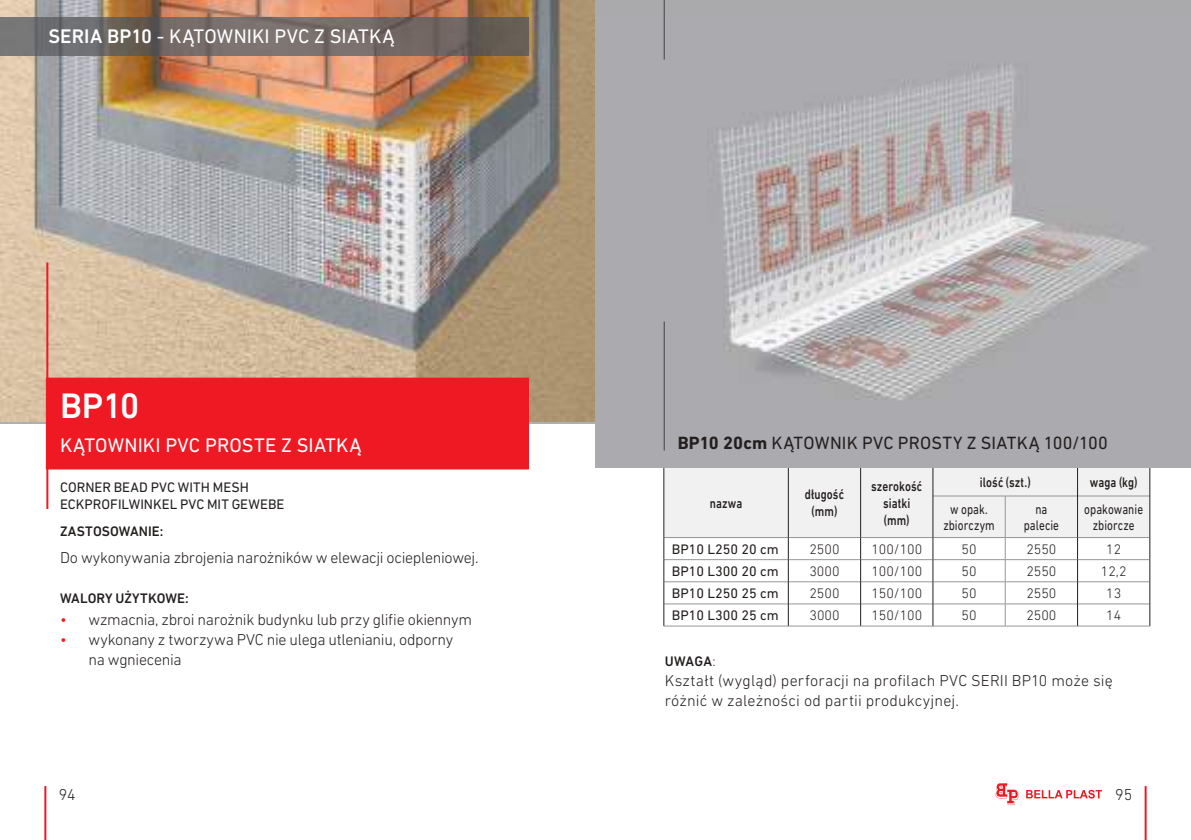
<style>
.page{position:relative;width:1191px;height:840px;background:#fff}
.page>*{position:absolute;margin:0;border:0;box-sizing:border-box;transform-origin:0 0}
.t1{font:500 36px "DIN Next LT Pro";color:#fff}
.t2{font:20px "DIN Next LT Pro";letter-spacing:.01em;color:#fff}
.t3{font:18px "DIN Next LT Pro";letter-spacing:.01em;color:#241f1f}
.t4{font:300 16px/20px "DIN Next LT Pro";letter-spacing:-.015em;color:#241f1f}
.t5{font:300 16px/20px "DIN Next LT Pro";letter-spacing:.015em;color:#241f1f}
.t6{font:14px/16.8px "DIN Next LT Pro";color:#241f1f}
.t7{font:300 14px "DIN Next LT Pro";color:#241f1f}
.t8{font:500 14px/16.8px "DIN Next LT Pro";letter-spacing:.005em;color:#241f1f;text-align:center;scale:.81 1}
.t9{font:14px/16.8px "DIN Next LT Pro";color:#241f1f;text-align:center;scale:.81 1}
.t10{font:500 14px "DIN Next LT Pro";letter-spacing:.005em;color:#241f1f}
.s1{font-weight:500}
.s2{color:#ef1923}
.s3{font-weight:700}
.s4{font-weight:300}
</style>
<div class="page">
<svg style="left:995px;top:783px;width:23px;height:21px"></svg>
<svg style="left:1026px;top:789px;width:76px;height:9px"></svg>
<hr style="left:44px;top:785px;width:2px;height:54px;background:#ef1923">
<hr style="left:1144px;top:785px;width:2px;height:54px;background:#ef1923">
<img style="left:0;top:0;width:595px;height:421px">
<div style="left:46px;top:378px;width:482px;height:90px;background:#ef1923"></div>
<div style="left:46px;top:378px;width:482px;height:91px;border:1px solid #ef1923"></div>
<img style="left:0;top:17px;width:528px;height:38px">
<hr style="left:46px;top:262px;width:2px;height:246px;background:#ef1923">
<hr style="left:663px;top:625px;width:125px;height:1px;background:#969698">
<hr style="left:788px;top:625px;width:72px;height:1px;background:#969698">
<hr style="left:860px;top:625px;width:73px;height:1px;background:#969698">
<hr style="left:933px;top:625px;width:72px;height:1px;background:#969698">
<hr style="left:1005px;top:625px;width:72px;height:1px;background:#969698">
<hr style="left:1077px;top:625px;width:73px;height:1px;background:#969698">
<svg style="left:663px;top:467px;width:487px;height:158px"></svg>
<div style="left:595px;top:0;width:596px;height:467px;background:#aaaaac"></div>
<img style="left:663px;top:15px;width:485px;height:436px">
<hr style="left:663px;top:321px;width:1px;height:129px;background:#444041">
<hr style="left:663px;top:0;width:1px;height:60px;background:#444041">
<p class="t2" style="left:48px;top:25px;width:348px"><span class="s1">SERIA BP10</span> - KĄTOWNIKI PVC Z SIATKĄ</p>
<h1 class="t1" style="left:60px;top:384px;width:81px">BP10</h1>
<p class="t2" style="left:60px;top:433px;width:303px">KĄTOWNIKI PVC PROSTE Z SIATKĄ</p>
<p class="t6" style="left:60px;top:478px;width:226px">CORNER BEAD PVC WITH MESH<br>ECKPROFILWINKEL PVC MIT GEWEBE</p>
<p class="t10" style="left:60px;top:522px;width:105px">ZASTOSOWANIE:</p>
<p class="t4" style="left:60px;top:546px;width:420px">Do wykonywania zbrojenia narożników w elewacji ociepleniowej.</p>
<p class="t10" style="left:60px;top:589px;width:130px">WALORY UŻYTKOWE:</p>
<p class="t4" style="left:60px;top:609px;width:413px"><span class="s2">•</span> wzmacnia, zbroi narożnik budynku lub przy glifie okiennym</p>
<p class="t4" style="left:88px;top:629px;width:366px;text-indent:-28px"><span class="s2">•</span> wykonany z tworzywa PVC nie ulega utlenianiu, odporny na wgniecenia</p>
<p class="t3" style="left:677px;top:432px;width:431px"><span class="s3">BP10 20cm</span> KĄTOWNIK PVC PROSTY Z SIATKĄ 100/100</p>
<p class="t8" style="left:710px;top:494px;width:41px">nazwa</p>
<p class="t8" style="left:804px;top:486px;width:50px">długość (mm)</p>
<p class="t8" style="left:871px;top:477px;width:65px">szerokość siatki (mm)</p>
<p class="t8" style="left:979px;top:473px;width:64px">ilość (szt.)</p>
<p class="t8" style="left:1090px;top:473px;width:60px">waga (kg)</p>
<p class="t9" style="left:943px;top:500px;width:65px">w opak. zbiorczym</p>
<p class="t9" style="left:1023px;top:500px;width:45px">na palecie</p>
<p class="t9" style="left:1084px;top:500px;width:74px">opakowanie zbiorcze</p>
<p class="t6" style="left:672px;top:540px;width:108px">BP10 L250 20 cm</p>
<p class="t7" style="left:809px;top:540px;width:32px">2500</p>
<p class="t7" style="left:871px;top:540px;width:52px">100/100</p>
<p class="t7" style="left:961px;top:540px;width:17px">50</p>
<p class="t7" style="left:1026px;top:540px;width:32px">2550</p>
<p class="t7" style="left:1106px;top:540px;width:17px">12</p>
<p class="t6" style="left:672px;top:562px;width:108px">BP10 L300 20 cm</p>
<p class="t7" style="left:809px;top:563px;width:32px">3000</p>
<p class="t7" style="left:871px;top:563px;width:52px">100/100</p>
<p class="t7" style="left:961px;top:563px;width:17px">50</p>
<p class="t7" style="left:1026px;top:563px;width:32px">2550</p>
<p class="t7" style="left:1101px;top:563px;width:27px">12,2</p>
<p class="t6" style="left:672px;top:584px;width:108px">BP10 L250 25 cm</p>
<p class="t7" style="left:809px;top:585px;width:32px">2500</p>
<p class="t7" style="left:871px;top:585px;width:52px">150/100</p>
<p class="t7" style="left:961px;top:585px;width:17px">50</p>
<p class="t7" style="left:1026px;top:585px;width:32px">2550</p>
<p class="t7" style="left:1106px;top:585px;width:17px">13</p>
<p class="t6" style="left:672px;top:606px;width:108px">BP10 L300 25 cm</p>
<p class="t7" style="left:809px;top:607px;width:32px">3000</p>
<p class="t7" style="left:871px;top:607px;width:52px">150/100</p>
<p class="t7" style="left:961px;top:607px;width:17px">50</p>
<p class="t7" style="left:1026px;top:607px;width:32px">2500</p>
<p class="t7" style="left:1106px;top:607px;width:17px">14</p>
<p class="t10" style="left:664px;top:652px;width:52px">UWAGA<span class="s4">:</span></p>
<p class="t5" style="left:664px;top:670px;width:449px">Kształt (wygląd) perforacji na profilach PVC SERII BP10 może się różnić w zależności od partii produkcyjnej.</p>
<p class="t4" style="left:59px;top:783px;width:19px">94</p>
<p class="t4" style="left:1115px;top:783px;width:19px">95</p>
</div>
